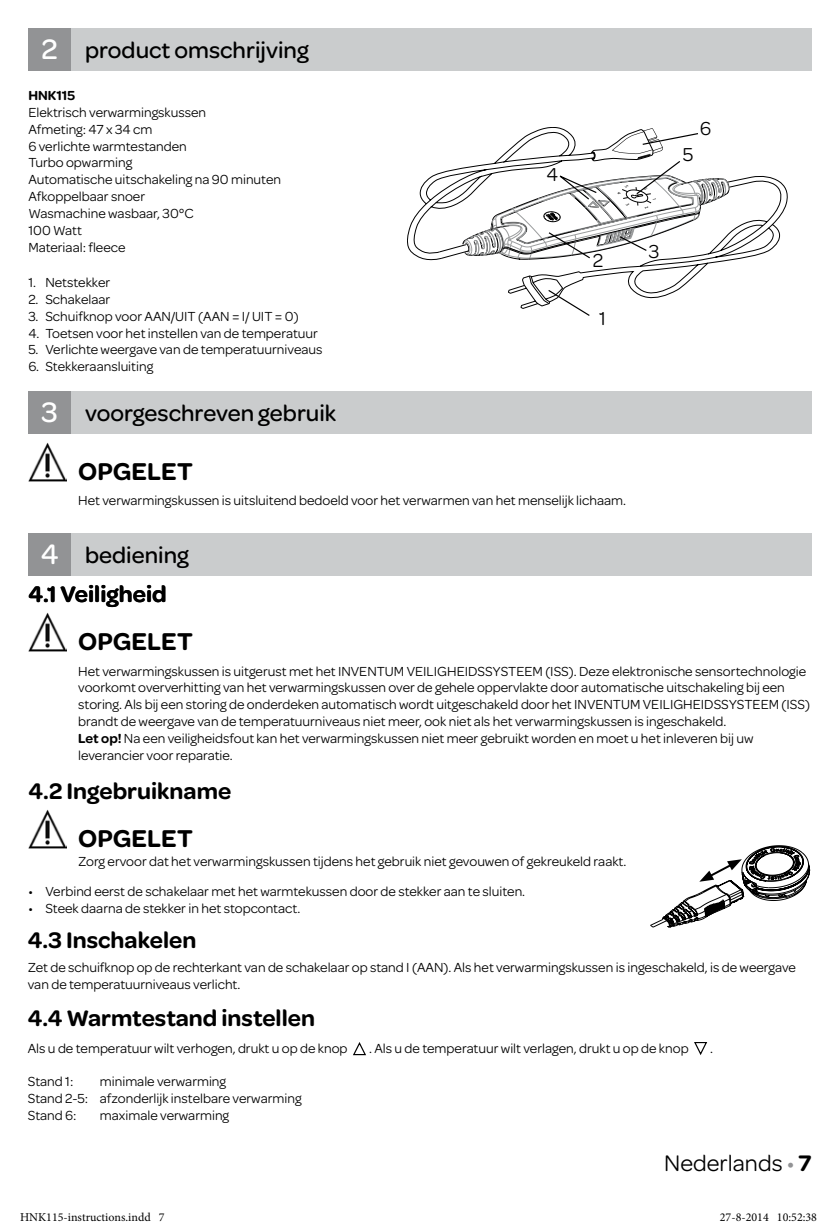
<style>
.page{position:relative;width:840px;height:1227px;background:#fff}
.page>*{position:absolute;margin:0;border:0;box-sizing:border-box;transform-origin:0 0}
.t1{font:600 26px "Omnes";color:#000}
.t2{font:600 24px "Omnes";color:#000}
.t3{font:500 24px "Omnes";color:#000}
.t4{font:24px "Omnes";color:#000}
.t5{font:20px "Omnes";color:#000}
.t6{font:14px/16.8px "Omnes";color:#000}
.t7{font:600 14px "Omnes";color:#000}
.t8{font:12px "Minion Pro";color:#000}
.s1{font-size:30px;color:#fff}
.s2{font-weight:600}
.s3{color:#929395}
</style>
<div class="page">
<div style="left:57px;top:28px;width:754px;height:43px;background:#cacccd"></div>
<div style="left:28px;top:28px;width:43px;height:43px;background:#929395"></div>
<div style="left:57px;top:391px;width:754px;height:43px;background:#cacccd"></div>
<div style="left:28px;top:391px;width:43px;height:43px;background:#929395"></div>
<img style="left:28px;top:442px;width:39px;height:39px">
<div style="left:57px;top:533px;width:754px;height:42px;background:#cacccd"></div>
<div style="left:28px;top:533px;width:43px;height:42px;background:#929395"></div>
<img style="left:28px;top:612px;width:39px;height:39px">
<img style="left:28px;top:809px;width:39px;height:39px">
<hr style="left:446px;top:468px;width:343px;height:1px;background:#000">
<svg style="left:650px;top:845px;width:159px;height:83px"></svg>
<svg style="left:353px;top:1042px;width:13px;height:14px"></svg>
<svg style="left:694px;top:1042px;width:13px;height:13px"></svg>
<svg style="left:407px;top:127px;width:381px;height:189px"></svg>
<h2 class="t3" style="left:42px;top:33px;width:268px"><span class="s1">2</span> product omschrijving</h2>
<p class="t7" style="left:28px;top:86px;width:48px">HNK115</p>
<p class="t6" style="left:28px;top:103px;width:254px">Elektrisch verwarmingskussen<br>Afmeting: 47 x 34 cm<br>6 verlichte warmtestanden<br>Turbo opwarming<br>Automatische uitschakeling na 90 minuten<br>Afkoppelbaar snoer<br>Wasmachine wasbaar, 30°C<br>100 Watt<br>Materiaal: fleece</p>
<p class="t6" style="left:28px;top:273px;width:83px">1. Netstekker</p>
<p class="t6" style="left:28px;top:290px;width:83px">2. Schakelaar</p>
<p class="t6" style="left:28px;top:307px;width:271px">3. Schuifknop voor AAN/UIT (AAN = I/ UIT = 0)</p>
<p class="t6" style="left:28px;top:324px;width:291px">4. Toetsen voor het instellen van de temperatuur</p>
<p class="t6" style="left:28px;top:340px;width:295px">5. Verlichte weergave van de temperatuurniveaus</p>
<p class="t6" style="left:28px;top:357px;width:126px">6. Stekkeraansluiting</p>
<h3 class="t5" style="left:546px;top:161px;width:13px">4</h3>
<h3 class="t5" style="left:592px;top:246px;width:12px">2</h3>
<h3 class="t5" style="left:598px;top:304px;width:8px">1</h3>
<h2 class="t3" style="left:41px;top:396px;width:296px"><span class="s1">3</span> voorgeschreven gebruik</h2>
<h1 class="t1" style="left:78px;top:453px;width:116px">OPGELET</h1>
<p class="t6" style="left:78px;top:491px;width:549px">Het verwarmingskussen is uitsluitend bedoeld voor het verwarmen van het menselijk lichaam.</p>
<h2 class="t3" style="left:41px;top:538px;width:150px"><span class="s1">4</span> bediening</h2>
<h2 class="t2" style="left:28px;top:577px;width:140px">4.1 Veiligheid</h2>
<h3 class="t5" style="left:648px;top:238px;width:12px">3</h3>
<h3 class="t5" style="left:682px;top:141px;width:12px">5</h3>
<h3 class="t5" style="left:699px;top:114px;width:13px">6</h3>
<h1 class="t1" style="left:78px;top:623px;width:116px">OPGELET</h1>
<p class="t6" style="left:78px;top:661px;width:732px">Het verwarmingskussen is uitgerust met het INVENTUM VEILIGHEIDSSYSTEEM (ISS). Deze elektronische sensortechnologie voorkomt oververhitting van het verwarmingskussen over de gehele oppervlakte door automatische uitschakeling bij een storing. Als bij een storing de onderdeken automatisch wordt uitgeschakeld door het INVENTUM VEILIGHEIDSSYSTEEM (ISS) brandt de weergave van de temperatuurniveaus niet meer, ook niet als het verwarmingskussen is ingeschakeld.<br><span class="s2">Let op!</span> Na een veiligheidsfout kan het verwarmingskussen niet meer gebruikt worden en moet u het inleveren bij uw leverancier voor reparatie.</p>
<h2 class="t2" style="left:28px;top:774px;width:204px">4.2 Ingebruikname</h2>
<h1 class="t1" style="left:78px;top:820px;width:116px">OPGELET</h1>
<p class="t6" style="left:78px;top:851px;width:549px">Zorg ervoor dat het verwarmingskussen tijdens het gebruik niet gevouwen of gekreukeld raakt.</p>
<p class="t6" style="left:28px;top:882px;width:498px">• Verbind eerst de schakelaar met het warmtekussen door de stekker aan te sluiten.</p>
<p class="t6" style="left:28px;top:899px;width:273px">• Steek daarna de stekker in het stopcontact.</p>
<h2 class="t2" style="left:28px;top:923px;width:170px">4.3 Inschakelen</h2>
<p class="t6" style="left:28px;top:958px;width:769px">Zet de schuifknop op de rechterkant van de schakelaar op stand I (AAN). Als het verwarmingskussen is ingeschakeld, is de weergave van de temperatuurniveaus verlicht.</p>
<h2 class="t2" style="left:28px;top:1001px;width:288px">4.4 Warmtestand instellen</h2>
<p class="t6" style="left:28px;top:1039px;width:321px">Als u de temperatuur wilt verhogen, drukt u op de knop</p>
<p class="t6" style="left:369px;top:1039px;width:321px">. Als u de temperatuur wilt verlagen, drukt u op de knop</p>
<p class="t6" style="left:709px;top:1039px;width:4px">.</p>
<p class="t6" style="left:28px;top:1072px;width:47px">Stand 1:</p>
<p class="t6" style="left:28px;top:1072px;width:275px;text-indent:72px">minimale verwarming<br>Stand 2-5: afzonderlijk instelbare verwarming<br>Stand 6:</p>
<p class="t6" style="left:100px;top:1106px;width:131px">maximale verwarming</p>
<h2 class="t4" style="left:663px;top:1146px;width:149px">Nederlands <span class="s3">•</span> <span class="s2">7</span></h2>
<p class="t8" style="left:20px;top:1209px;width:146px">HNK115-instructions.indd 7</p>
<p class="t8" style="left:719px;top:1209px;width:99px">27-8-2014 10:52:38</p>
</div>
